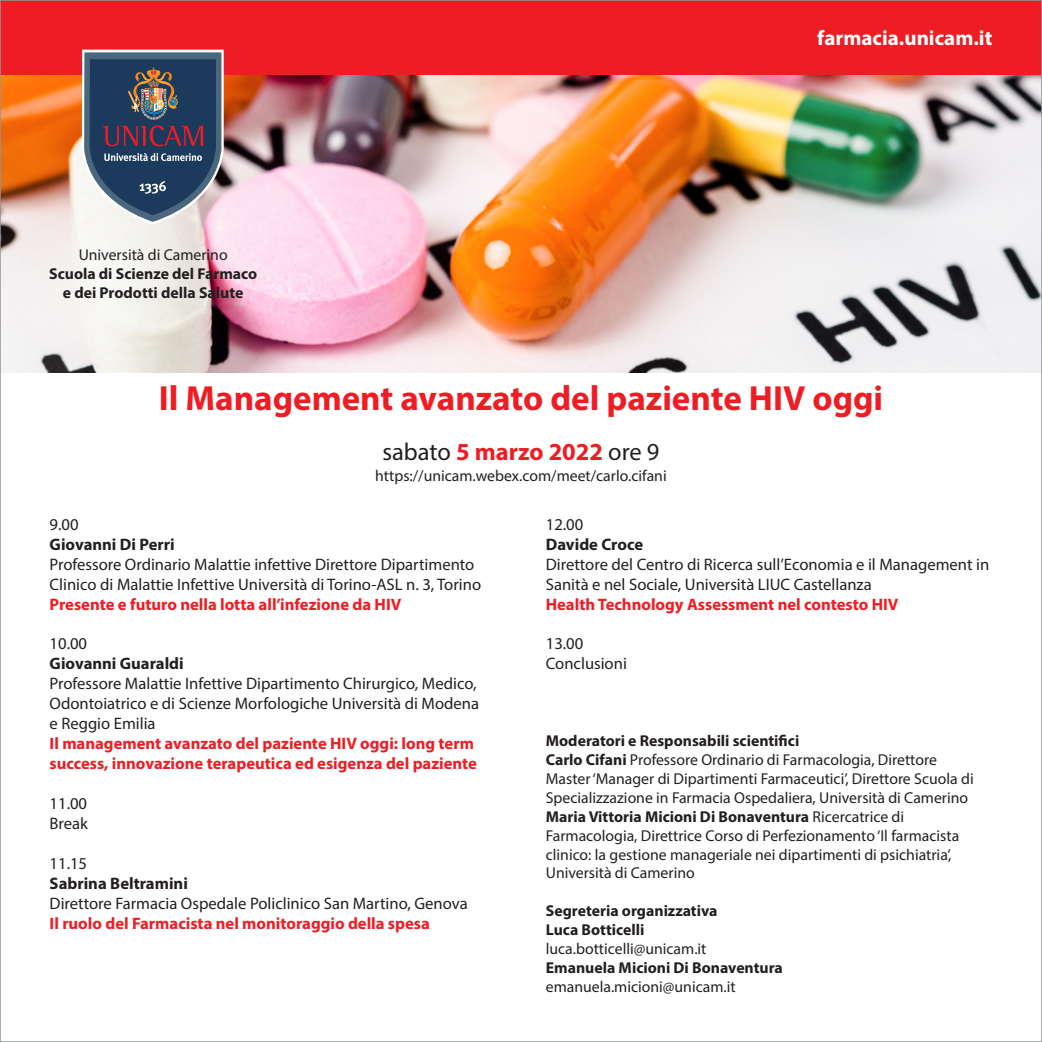
<style>
.page{position:relative;width:1042px;height:1042px;background:#fff}
.page>*{position:absolute;margin:0;border:0;box-sizing:border-box;transform-origin:0 0}
.t1{font:700 35px "Myriad Pro";color:#ee1d23}
.t2{font:24.5px "Myriad Pro";color:#231f20}
.t3{font:700 21px "Myriad Pro";color:#fff}
.t4{font:16.62px/19.9px "Myriad Pro";color:#231f20}
.t5{font:700 16.62px/19.9px "Myriad Pro";color:#ee1d23}
.t6{font:700 16.62px "Myriad Pro";color:#231f20}
.t7{font:15.75px/18.9px "Myriad Pro";color:#231f20}
.t8{font:700 15.75px "Myriad Pro";color:#231f20}
.s1{font-weight:700;color:#ee1d23}
.s2{font-weight:700}
</style>
<div class="page">
<img style="left:2px;top:74px;width:1038px;height:298px">
<div style="left:0;top:0;width:1042px;height:74px;background:#ee1d23"></div>
<svg style="left:82px;top:50px;width:142px;height:173px;background:#56647a"></svg>
<p class="t7" style="left:79px;top:245px;width:150px">Università di Camerino</p>
<p class="t8" style="left:49px;top:263px;width:210px">Scuola di Scienze del Farmaco</p>
<p class="t8" style="left:63px;top:282px;width:182px">e dei Prodotti della Salute</p>
<p class="t3" style="left:817px;top:24px;width:177px">farmacia.unicam.it</p>
<p class="t1" style="left:159px;top:375px;width:726px">Il Management avanzato del paziente HIV oggi</p>
<p class="t2" style="left:382px;top:437px;width:279px">sabato <span class="s1">5 marzo 2022</span> ore 9</p>
<p class="t7" style="left:375px;top:466px;width:293px">https://unicam.webex.com/meet/carlo.cifani</p>
<p class="t4" style="left:50px;top:514px;width:31px">9.00</p>
<p class="t6" style="left:50px;top:533px;width:127px">Giovanni Di Perri</p>
<p class="t4" style="left:50px;top:554px;width:433px">Professore Ordinario Malattie infettive Direttore Dipartimento<br>Clinico di Malattie Infettive Università di Torino-ASL n. 3, Torino</p>
<p class="t5" style="left:50px;top:593px;width:353px">Presente e futuro nella lotta all’infezione da HIV</p>
<p class="t4" style="left:50px;top:634px;width:39px">10.00</p>
<p class="t6" style="left:50px;top:653px;width:136px">Giovanni Guaraldi</p>
<p class="t4" style="left:50px;top:673px;width:431px">Professore Malattie Infettive Dipartimento Chirurgico, Medico,<br>Odontoiatrico e di Scienze Morfologiche Università di Modena</p>
<p class="t4" style="left:50px;top:713px;width:107px">e Reggio Emilia</p>
<p class="t5" style="left:50px;top:733px;width:429px">Il management avanzato del paziente HIV oggi: long term success, innovazione terapeutica ed esigenza del paziente</p>
<p class="t4" style="left:50px;top:793px;width:39px">11.00</p>
<p class="t4" style="left:50px;top:813px;width:40px">Break</p>
<p class="t4" style="left:50px;top:853px;width:39px">11.15</p>
<p class="t6" style="left:50px;top:872px;width:140px">Sabrina Beltramini</p>
<p class="t4" style="left:50px;top:893px;width:420px">Direttore Farmacia Ospedale Policlinico San Martino, Genova</p>
<p class="t5" style="left:50px;top:912px;width:382px">Il ruolo del Farmacista nel monitoraggio della spesa</p>
<p class="t4" style="left:546px;top:514px;width:39px">12.00</p>
<p class="t6" style="left:546px;top:533px;width:99px">Davide Croce</p>
<p class="t4" style="left:546px;top:554px;width:445px">Direttore del Centro di Ricerca sull’Economia e il Management in<br>Sanità e nel Sociale, Università LIUC Castellanza</p>
<p class="t5" style="left:546px;top:593px;width:354px">Health Technology Assessment nel contesto HIV</p>
<p class="t4" style="left:546px;top:634px;width:39px">13.00</p>
<p class="t4" style="left:546px;top:653px;width:83px">Conclusioni</p>
<p class="t8" style="left:546px;top:730px;width:255px">Moderatori e Responsabili scientifici</p>
<p class="t7" style="left:546px;top:750px;width:429px"><span class="s2">Carlo Cifani</span> Professore Ordinario di Farmacologia, Direttore<br>Master ‘Manager di Dipartimenti Farmaceutici’, Direttore Scuola di<br>Specializzazione in Farmacia Ospedaliera, Università di Camerino</p>
<p class="t7" style="left:546px;top:807px;width:415px"><span class="s2">Maria Vittoria Micioni Di Bonaventura</span> Ricercatrice di Farmacologia, Direttrice Corso di Perfezionamento ‘Il farmacista clinico: la gestione manageriale nei dipartimenti di psichiatria’, Università di Camerino</p>
<p class="t8" style="left:546px;top:900px;width:173px">Segreteria organizzativa</p>
<p class="t8" style="left:546px;top:919px;width:100px">Luca Botticelli</p>
<p class="t7" style="left:546px;top:939px;width:162px">luca.botticelli@unicam.it</p>
<p class="t8" style="left:546px;top:957px;width:239px">Emanuela Micioni Di Bonaventura</p>
<p class="t7" style="left:546px;top:977px;width:191px">emanuela.micioni@unicam.it</p>
</div>
